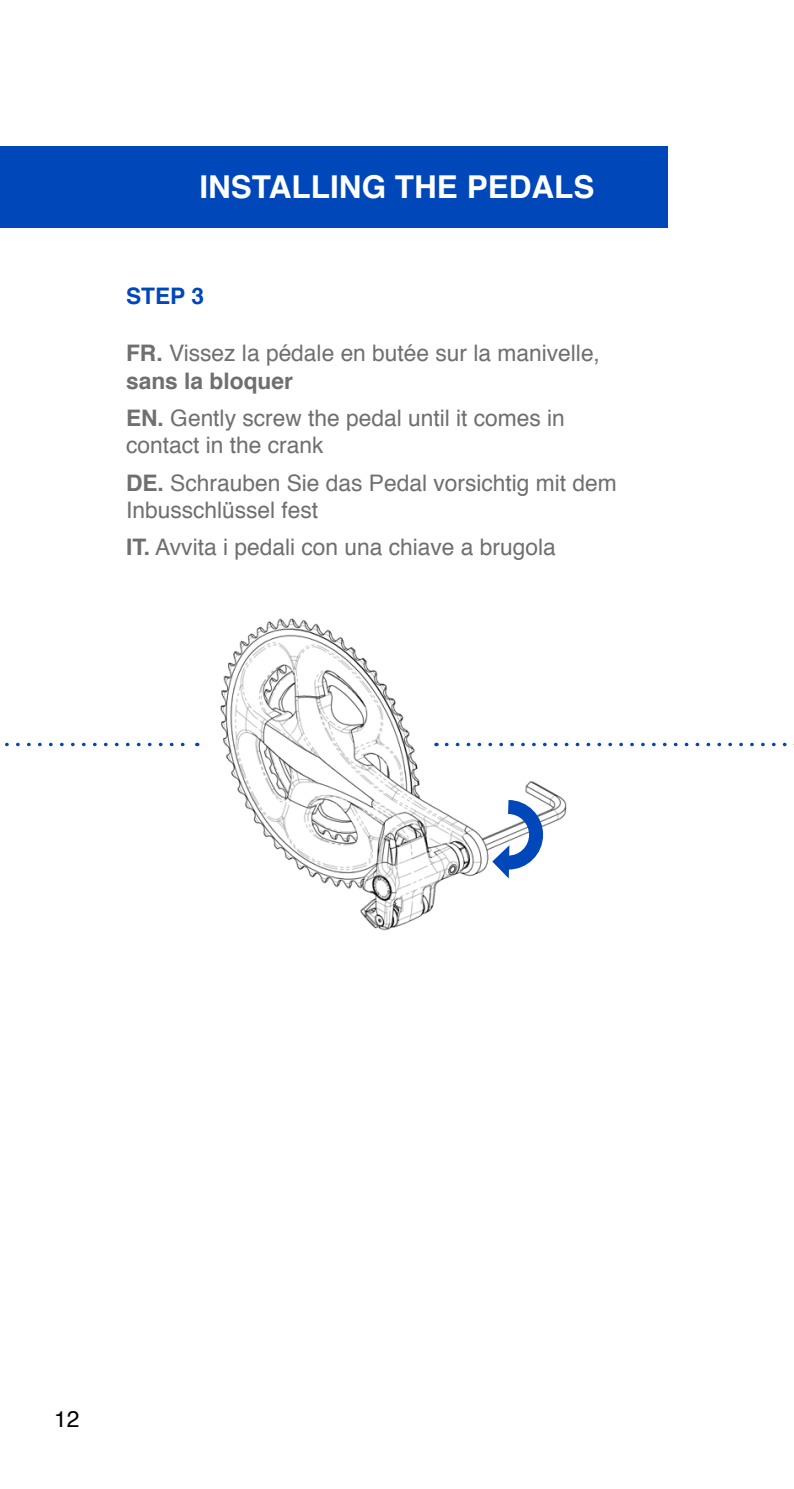
<style>
.page{position:relative;width:794px;height:1489px;background:#fff}
.page>*{position:absolute;margin:0;border:0;box-sizing:border-box;transform-origin:0 0}
.t1{font:700 31.5px "Helvetica";color:#fff}
.t2{font:22.75px/27.3px "Helvetica";color:#706f6f}
.t3{font:700 22.75px "Helvetica";color:#0047ba}
.t4{font:22.75px "Helvetica";color:#000}
.s1{font-weight:700}
</style>
<div class="page">
<svg style="left:5px;top:742px;width:180px;height:4px"></svg>
<img style="left:220px;top:618px;width:358px;height:313px">
<svg style="left:446px;top:742px;width:348px;height:4px"></svg>
<div style="left:0;top:146px;width:668px;height:82px;background:#0047ba"></div>
<svg style="left:492px;top:793px;width:58px;height:85px"></svg>
<h1 class="t1" style="left:199px;top:161px;width:396px">INSTALLING THE PEDALS</h1>
<p class="t3" style="left:126px;top:278px;width:79px">STEP 3</p>
<p class="t2" style="left:126px;top:340px;width:475px"><span class="s1">FR.</span> Vissez la pédale en butée sur la manivelle, <span class="s1">sans la bloquer</span></p>
<p class="t2" style="left:126px;top:405px;width:440px"><span class="s1">EN.</span> Gently screw the pedal until it comes in contact in the crank</p>
<p class="t2" style="left:126px;top:469px;width:492px"><span class="s1">DE.</span> Schrauben Sie das Pedal vorsichtig mit dem<br>Inbusschlüssel fest</p>
<p class="t2" style="left:126px;top:534px;width:431px"><span class="s1">IT.</span> Avvita i pedali con una chiave a brugola</p>
<p class="t4" style="left:54px;top:1400px;width:27px">12</p>
</div>
